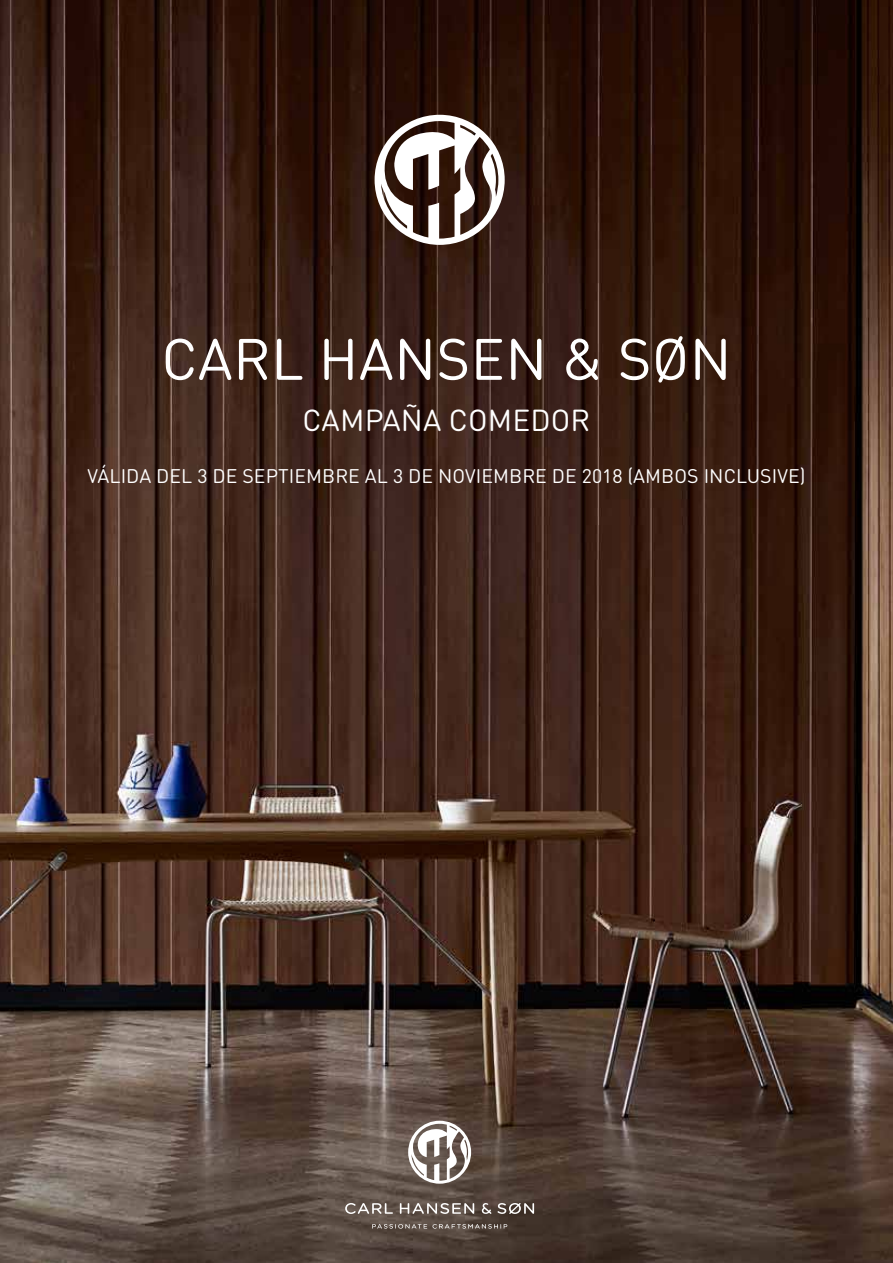
<style>
.page{position:relative;width:893px;height:1263px;background:#fff}
.page>*{position:absolute;margin:0;border:0;box-sizing:border-box;transform-origin:0 0}
.t1{font:57.45px "DIN Round Pro";letter-spacing:.005em;color:#fff}
.t2{font:30px "DIN Round Pro";letter-spacing:.005em;color:#fff}
.t3{font:19.5px "DIN Round Pro";letter-spacing:.005em;color:#fff}
</style>
<div class="page">
<img style="left:0;top:0;width:893px;height:1263px">
<svg style="left:375px;top:115px;width:130px;height:130px"></svg>
<svg style="left:408px;top:1121px;width:63px;height:63px"></svg>
<svg style="left:345px;top:1203px;width:48px;height:11px"></svg>
<svg style="left:400px;top:1203px;width:74px;height:11px"></svg>
<svg style="left:497px;top:1203px;width:37px;height:11px"></svg>
<svg style="left:482px;top:1203px;width:9px;height:11px"></svg>
<svg style="left:372px;top:1224px;width:135px;height:4px"></svg>
<h1 class="t1" style="left:161px;top:321px;width:572px">CARL HANSEN &amp; SØN</h1>
<h2 class="t2" style="left:303px;top:400px;width:289px">CAMPAÑA COMEDOR</h2>
<p class="t3" style="left:87px;top:463px;width:720px">VÁLIDA DEL 3 DE SEPTIEMBRE AL 3 DE NOVIEMBRE DE 2018 (AMBOS INCLUSIVE)</p>
</div>
